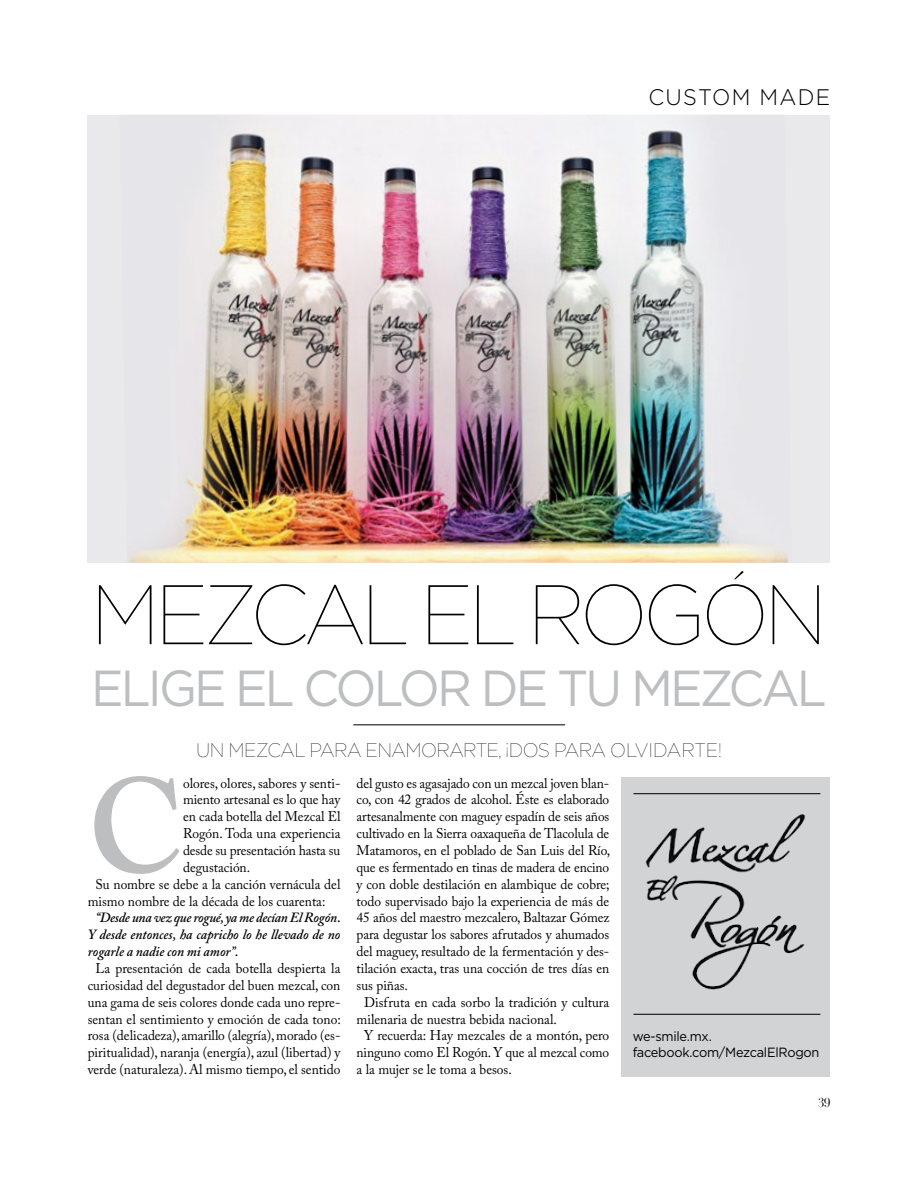
<style>
.page{position:relative;width:918px;height:1188px;background:#fff}
.page>*{position:absolute;margin:0;border:0;box-sizing:border-box;transform-origin:0 0}
.t1{font:600 132.6px "Adobe Caslon Pro";color:#bcbec0;scale:.96 1}
.t2{font:100 84.3px "Gotham";letter-spacing:-.06em;color:#000;scale:.96 1}
.t3{font:50.55px "Gotham";letter-spacing:-.06em;color:#bcbec0;scale:.96 1}
.t4{font:300 22.5px "Gotham";letter-spacing:.06em;color:#000;scale:.96 1}
.t5{font:100 19.65px "Gotham";letter-spacing:-.03em;color:#000;scale:.96 1}
.t6{font:14.1px/16.8px "Adobe Caslon Pro";color:#000;text-align:center;scale:.96 1}
.t7{font:italic 600 14.1px/16.8px "Adobe Caslon Pro";color:#000;text-align:justify;scale:.96 1}
.t8{font:13.35px/16px "Gotham";letter-spacing:-.02em;color:#000;scale:.96 1}
.t9{font:12.6px "Didot LH";color:#000;scale:.96 1}
</style>
<div class="page">
<div style="left:88px;top:115px;width:742px;height:447px;background:#e9e8eb"></div>
<img style="left:128px;top:115px;width:661px;height:447px">
<hr style="left:353px;top:724px;width:212px;height:1px;background:#000">
<div style="left:622px;top:777px;width:208px;height:300px;background:#d1d3d4"></div>
<img style="left:645px;top:814px;width:161px;height:176px">
<hr style="left:633px;top:1014px;width:187px;height:1px;background:#000">
<hr style="left:633px;top:793px;width:187px;height:1px;background:#000">
<hr style="left:0;top:1134px;width:1px;height:54px;background:#fcf3da">
<h3 class="t4" style="left:648px;top:82px;width:191px">CUSTOM MADE</h3>
<h2 class="t2" style="left:91px;top:563px;width:769px">MEZCAL EL ROGÓN</h2>
<h3 class="t3" style="left:91px;top:656px;width:768px">ELIGE EL COLOR DE TU MEZCAL</h3>
<h3 class="t5" style="left:196px;top:738px;width:549px">UN MEZCAL PARA ENAMORARTE, ¡DOS PARA OLVIDARTE!</h3>
<h1 class="t1" style="left:88px;top:749px;width:101px">C</h1>
<p class="t6" style="left:183px;top:774px;width:165px">olores, olores, sabores y senti-</p>
<p class="t6" style="left:183px;top:791px;width:165px">miento artesanal es lo que hay</p>
<p class="t6" style="left:183px;top:808px;width:166px">en cada botella del Mezcal El</p>
<p class="t6" style="left:183px;top:825px;width:166px">Rogón. Toda una experiencia</p>
<p class="t6" style="left:183px;top:842px;width:165px">desde su presentación hasta su</p>
<p class="t6" style="left:183px;top:859px;width:71px">degustación.</p>
<p class="t6" style="left:95px;top:875px;width:257px">Su nombre se debe a la canción vernácula del</p>
<p class="t6" style="left:88px;top:892px;width:249px">mismo nombre de la década de los cuarenta:</p>
<p class="t7" style="left:88px;top:909px;width:265px;text-indent:8px">“Desde una vez que rogué, ya me decían El Rogón.<br>Y desde entonces, ha capricho lo he llevado de no rogarle a nadie con mi amor”.</p>
<p class="t6" style="left:88px;top:960px;width:265px">La presentación de cada botella despierta la curiosidad del degustador del buen mezcal, con una gama de seis colores donde cada uno repre&shy;sentan el sentimiento y emoción de cada tono: rosa (delicadeza), amarillo (alegría), morado (es&shy;piritualidad), naranja (energía), azul (libertad) y verde (naturaleza). Al mismo tiempo, el sentido</p>
<p class="t6" style="left:357px;top:774px;width:265px">del gusto es agasajado con un mezcal joven blan-</p>
<p class="t6" style="left:357px;top:791px;width:265px">co, con 42 grados de alcohol. Éste es elaborado</p>
<p class="t6" style="left:357px;top:808px;width:265px">artesanalmente con maguey espadín de seis años</p>
<p class="t6" style="left:357px;top:825px;width:265px">cultivado en la Sierra oaxaqueña de Tlacolula de</p>
<p class="t6" style="left:357px;top:842px;width:266px">Matamoros, en el poblado de San Luis del Río,</p>
<p class="t6" style="left:357px;top:859px;width:265px">que es fermentado en tinas de madera de encino</p>
<p class="t6" style="left:357px;top:875px;width:265px">y con doble destilación en alambique de cobre;</p>
<p class="t6" style="left:357px;top:892px;width:265px">todo supervisado bajo la experiencia de más de</p>
<p class="t6" style="left:357px;top:909px;width:265px">45 años del maestro mezcalero, Baltazar Gómez</p>
<p class="t6" style="left:357px;top:926px;width:265px">para degustar los sabores afrutados y ahumados</p>
<p class="t6" style="left:357px;top:943px;width:265px">del maguey, resultado de la fermentación y des-</p>
<p class="t6" style="left:357px;top:960px;width:265px">tilación exacta, tras una cocción de tres días en</p>
<p class="t6" style="left:357px;top:977px;width:55px">sus piñas.</p>
<p class="t6" style="left:364px;top:993px;width:257px">Disfruta en cada sorbo la tradición y cultura</p>
<p class="t6" style="left:357px;top:1010px;width:210px">milenaria de nuestra bebida nacional.</p>
<p class="t6" style="left:364px;top:1027px;width:257px">Y recuerda: Hay mezcales de a montón, pero</p>
<p class="t6" style="left:357px;top:1044px;width:265px">ninguno como El Rogón. Y que al mezcal como</p>
<p class="t6" style="left:357px;top:1061px;width:163px">a la mujer se le toma a besos.</p>
<p class="t8" style="left:633px;top:1028px;width:196px">we-smile.mx. facebook.com/MezcalElRogon</p>
<p class="t9" style="left:818px;top:1095px;width:15px">39</p>
</div>
